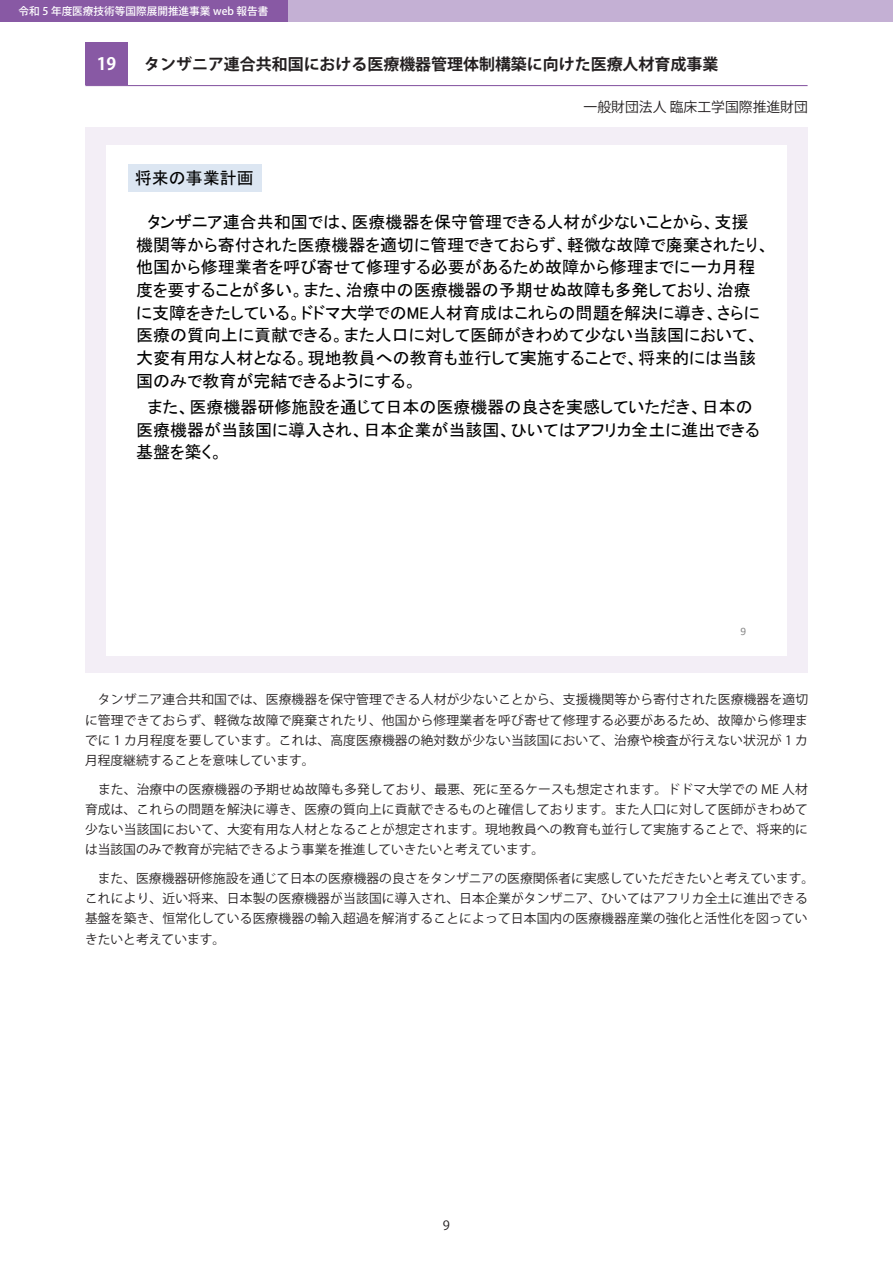
<style>
.page{position:relative;width:893px;height:1263px;background:#fff}
.page>*{position:absolute;margin:0;border:0;box-sizing:border-box;transform-origin:0 0}
.t1{font:16.95px/22.6px "MS P Gothic";color:#000}
.t2{font:700 16.95px "Koz Go Pr 6 N";color:#fff}
.t3{font:700 15.9px "Koz Go Pr 6 N";color:#231f20}
.t4{font:13.8px "Koz Go Pr 6 N";color:#231f20}
.t5{font:12.75px/20.2px "Koz Go Pr 6 N";letter-spacing:.01em;color:#231f20;text-align:justify}
.t6{font:11.4px "Calibri";color:#898989}
.t7{font:500 10.65px "Koz Go Pr 6 N";color:#fff}
</style>
<div class="page">
<div style="left:0;top:0;width:893px;height:21px;background:#c4b0d4"></div>
<div style="left:86px;top:128px;width:722px;height:545px;background:#f3eef6"></div>
<div style="left:0;top:0;width:287px;height:21px;background:#8859a4"></div>
<hr style="left:85px;top:85px;width:723px;height:1px;background:#8859a4">
<div style="left:85px;top:43px;width:43px;height:42px;background:#8859a4"></div>
<div style="left:107px;top:145px;width:680px;height:510px;background:#fff"></div>
<div style="left:128px;top:164px;width:134px;height:28px;background:#dce6f2"></div>
<p class="t7" style="left:19px;top:5px;width:251px">令和 5 年度医療技術等国際展開推進事業 web 報告書</p>
<h1 class="t2" style="left:97px;top:54px;width:21px">19</h1>
<p class="t3" style="left:144px;top:56px;width:576px">タンザニア連合共和国における医療機器管理体制構築に向けた医療人材育成事業</p>
<p class="t4" style="left:584px;top:99px;width:226px">一般財団法人 臨床工学国際推進財団</p>
<h1 class="t1" style="left:135px;top:166px;width:121px">将来の事業計画</h1>
<p class="t1" style="left:136px;top:210px;width:635px;text-indent:11px">タンザニア連合共和国では、医療機器を保守管理できる人材が少ないことから、支援機関等から寄付された医療機器を適切に管理できておらず、軽微な故障で廃棄されたり、他国から修理業者を呼び寄せて修理する必要があるため故障から修理までに一カ月程度を要することが多い。また、治療中の医療機器の予期せぬ故障も多発しており、治療に支障をきたしている。ドドマ大学でのME人材育成はこれらの問題を解決に導き、さらに医療の質向上に貢献できる。また人口に対して医師がきわめて少ない当該国において、大変有用な人材となる。現地教員への教育も並行して実施することで、将来的には当該国のみで教育が完結できるようにする。</p>
<h1 class="t1" style="left:136px;top:395px;width:625px;text-indent:11px">また、医療機器研修施設を通じて日本の医療機器の良さを実感していただき、日本の医療機器が当該国に導入され、日本企業が当該国、ひいてはアフリカ全土に進出できる基盤を築く。</h1>
<p class="t6" style="left:740px;top:623px;width:7px">9</p>
<p class="t5" style="left:85px;top:690px;width:725px">　タンザニア連合共和国では、医療機器を保守管理できる人材が少ないことから、支援機関等から寄付された医療機器を適切に管理できておらず、軽微な故障で廃棄されたり、他国から修理業者を呼び寄せて修理する必要があるため、故障から修理までに 1 カ月程度を要しています。これは、高度医療機器の絶対数が少ない当該国において、治療や検査が行えない状況が 1 カ月程度継続することを意味しています。</p>
<p class="t5" style="left:85px;top:779px;width:724px">　また、治療中の医療機器の予期せぬ故障も多発しており、最悪、死に至るケースも想定されます。ドドマ大学での ME 人材育成は、これらの問題を解決に導き、医療の質向上に貢献できるものと確信しております。また人口に対して医師がきわめて少ない当該国において、大変有用な人材となることが想定されます。現地教員への教育も並行して実施することで、将来的には当該国のみで教育が完結できるよう事業を推進していきたいと考えています。</p>
<p class="t5" style="left:85px;top:868px;width:731px;text-align:left">　また、医療機器研修施設を通じて日本の医療機器の良さをタンザニアの医療関係者に実感していただきたいと考えています。これにより、近い将来、日本製の医療機器が当該国に導入され、日本企業がタンザニア、ひいてはアフリカ全土に進出できる基盤を築き、恒常化している医療機器の輸入超過を解消することによって日本国内の医療機器産業の強化と活性化を図っていきたいと考えています。</p>
<p class="t5" style="left:443px;top:1215px;width:9px">9</p>
</div>
